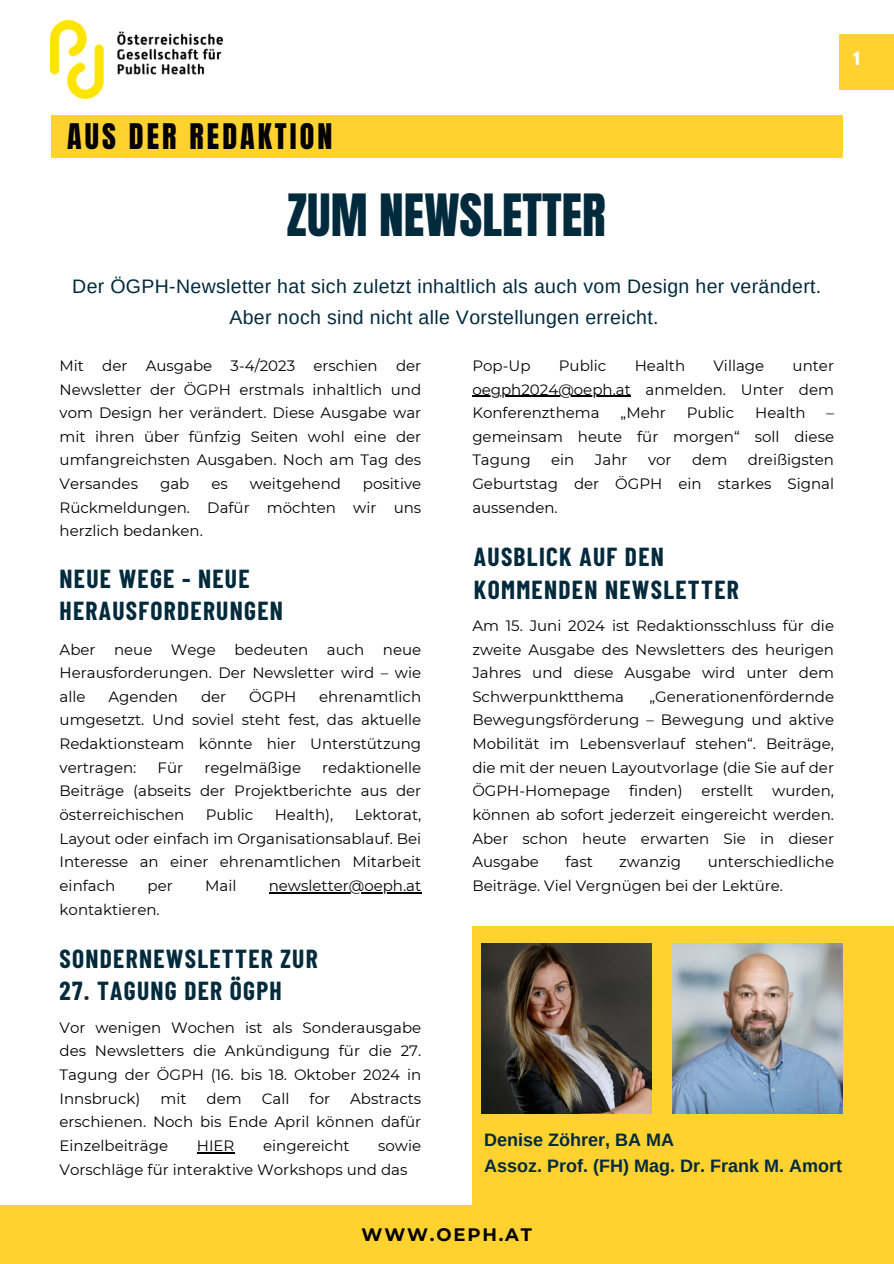
<style>
.page{position:relative;width:894px;height:1264px;background:#fff}
.page>*{position:absolute;margin:0;border:0;box-sizing:border-box;transform-origin:0 0}
.t1{font:49.5px "Anton";color:#022a3d}
.t2{font:30px "Anton";letter-spacing:.1em;color:#000}
.t3{font:700 25.5px/32.7px "Barlow Condensed";letter-spacing:.05em;color:#022a3d}
.t4{font:19.5px/31.5px "Arimo";letter-spacing:.015em;color:#022a3d;text-align:center}
.t5{font:700 18px/25.8px "Arimo";color:#022a3d}
.t6{font:700 18px "Montserrat";letter-spacing:.1em;color:#000}
.t7{font:700 16.5px "League Spartan";color:#fff}
.t8{font:15px/23.7px "Montserrat";color:#000;text-align:justify}
</style>
<div class="page">
<div style="left:51px;top:116px;width:791px;height:42px;background:#ffd230"></div>
<div style="left:0;top:1205px;width:893px;height:58px;background:#ffd230"></div>
<img style="left:51px;top:21px;width:171px;height:77px">
<div style="left:839px;top:34px;width:54px;height:55px;background:#ffd230"></div>
<hr style="left:268px;top:892px;width:153px;height:1px;background:#000">
<hr style="left:197px;top:1151px;width:37px;height:2px;background:#000">
<div style="left:472px;top:926px;width:421px;height:279px;background:#ffd230"></div>
<img style="left:672px;top:943px;width:170px;height:169px">
<img style="left:481px;top:943px;width:169px;height:169px">
<hr style="left:472px;top:395px;width:158px;height:2px;background:#000">
<p class="t7" style="left:852px;top:51px;width:8px">1</p>
<h2 class="t2" style="left:67px;top:115px;width:266px">AUS DER REDAKTION</h2>
<p class="t1" style="left:287px;top:179px;width:320px">ZUM NEWSLETTER</p>
<p class="t4" style="left:72px;top:270px;width:750px">Der ÖGPH-Newsletter hat sich zuletzt inhaltlich als auch vom Design her verändert.<br>Aber noch sind nicht alle Vorstellungen erreicht.</p>
<h6 class="t8" style="left:60px;top:354px;width:363px">Mit der Ausgabe 3-4/2023 erschien der Newsletter der ÖGPH erstmals inhaltlich und vom Design her verändert. Diese Ausgabe war mit ihren über fünfzig Seiten wohl eine der umfangreichsten Ausgaben. Noch am Tag des Versandes</h6>
<h6 class="t8" style="left:60px;top:472px;width:363px;text-indent:303px">positive Rückmeldungen. Dafür möchten wir uns herzlich bedanken.</h6>
<h6 class="t8" style="left:160px;top:472px;width:31px">gab</h6>
<h6 class="t8" style="left:211px;top:472px;width:18px">es</h6>
<h6 class="t8" style="left:250px;top:472px;width:93px">weitgehend</h6>
<h3 class="t3" style="left:60px;top:561px;width:225px">NEUE WEGE - NEUE<br>HERAUSFORDERUNGEN</h3>
<p class="t8" style="left:60px;top:637px;width:363px">Aber neue Wege bedeuten auch neue Herausforderungen. Der Newsletter wird – wie alle</p>
<p class="t8" style="left:108px;top:684px;width:71px">Agenden</p>
<p class="t8" style="left:201px;top:684px;width:27px">der</p>
<p class="t8" style="left:249px;top:684px;width:49px">ÖGPH</p>
<p class="t8" style="left:60px;top:684px;width:363px;text-indent:259px">ehrenamtlich umgesetzt. Und soviel steht fest, das aktuelle Redaktionsteam könnte hier Unterstützung vertragen:</p>
<p class="t8" style="left:157px;top:755px;width:27px">Für</p>
<p class="t8" style="left:204px;top:755px;width:98px">regelmäßige</p>
<p class="t8" style="left:60px;top:755px;width:363px;text-indent:262px">redaktionelle Beiträge (abseits der Projektberichte aus der österreichischen</p>
<p class="t8" style="left:60px;top:802px;width:363px;text-indent:295px">Lektorat, Layout oder einfach im Organisationsablauf. Bei Interesse an einer ehrenamtlichen Mitarbeit einfach</p>
<p class="t8" style="left:206px;top:802px;width:49px">Public</p>
<p class="t8" style="left:275px;top:802px;width:60px">Health),</p>
<p class="t8" style="left:148px;top:873px;width:27px">per</p>
<p class="t8" style="left:205px;top:873px;width:33px">Mail</p>
<p class="t8" style="left:268px;top:873px;width:154px">newsletter@oeph.at</p>
<p class="t8" style="left:60px;top:897px;width:102px">kontaktieren.</p>
<h3 class="t3" style="left:60px;top:941px;width:260px">SONDERNEWSLETTER ZUR</h3>
<h3 class="t3" style="left:60px;top:973px;width:224px">27. TAGUNG DER ÖGPH</h3>
<p class="t8" style="left:60px;top:1015px;width:363px">Vor wenigen Wochen ist als Sonderausgabe des Newsletters die Ankündigung für die 27.<br>Tagung der ÖGPH (16. bis 18. Oktober 2024 in Innsbruck)</p>
<p class="t8" style="left:160px;top:1086px;width:28px">mit</p>
<p class="t8" style="left:206px;top:1086px;width:37px">dem</p>
<p class="t8" style="left:262px;top:1086px;width:29px">Call</p>
<p class="t8" style="left:309px;top:1086px;width:22px">for</p>
<p class="t8" style="left:60px;top:1086px;width:363px;text-indent:290px">Abstracts erschienen. Noch bis Ende April können dafür Einzelbeiträge</p>
<p class="t8" style="left:60px;top:1133px;width:363px;text-indent:318px">sowie<br>Vorschläge für interaktive Workshops und das</p>
<p class="t8" style="left:197px;top:1133px;width:39px">HIER</p>
<p class="t8" style="left:263px;top:1133px;width:88px">eingereicht</p>
<p class="t8" style="left:472px;top:354px;width:60px">Pop-Up</p>
<p class="t8" style="left:558px;top:354px;width:49px">Public</p>
<p class="t8" style="left:634px;top:354px;width:52px">Health</p>
<p class="t8" style="left:713px;top:354px;width:52px">Village</p>
<p class="t8" style="left:792px;top:354px;width:43px">unter</p>
<p class="t8" style="left:472px;top:377px;width:363px">oegph2024@oeph.at anmelden. Unter dem<br>Konferenzthema</p>
<p class="t8" style="left:620px;top:401px;width:47px">„Mehr</p>
<p class="t8" style="left:686px;top:401px;width:49px">Public</p>
<p class="t8" style="left:755px;top:401px;width:52px">Health</p>
<p class="t8" style="left:472px;top:401px;width:363px;text-indent:354px">– gemeinsam heute für morgen“ soll diese Tagung</p>
<p class="t8" style="left:472px;top:448px;width:363px;text-indent:275px">dreißigsten Geburtstag der ÖGPH ein starkes Signal aussenden.</p>
<p class="t8" style="left:551px;top:448px;width:25px">ein</p>
<p class="t8" style="left:594px;top:448px;width:34px">Jahr</p>
<p class="t8" style="left:647px;top:448px;width:25px">vor</p>
<p class="t8" style="left:692px;top:448px;width:37px">dem</p>
<h4 class="t3" style="left:474px;top:540px;width:266px">AUSBLICK AUF DEN<br>KOMMENDEN NEWSLETTER</h4>
<p class="t8" style="left:472px;top:613px;width:363px">Am 15. Juni 2024 ist Redaktionsschluss für die</p>
<h5 class="t8" style="left:472px;top:637px;width:363px">zweite Ausgabe des Newsletters des heurigen Jahres und diese Ausgabe wird unter dem Schwerpunktthema</h5>
<h5 class="t8" style="left:472px;top:684px;width:363px;text-indent:177px">„Generationenfördernde Bewegungsförderung – Bewegung und aktive Mobilität im Lebensverlauf stehen“. Beiträge, die mit der neuen Layoutvorlage (die Sie auf der ÖGPH-Homepage</h5>
<h5 class="t8" style="left:629px;top:779px;width:55px">finden)</h5>
<h5 class="t8" style="left:701px;top:779px;width:53px">erstellt</h5>
<h5 class="t8" style="left:472px;top:779px;width:363px;text-indent:300px">wurden, können ab sofort jederzeit eingereicht werden.<br>Aber schon heute erwarten Sie in dieser Ausgabe</h5>
<h5 class="t8" style="left:565px;top:850px;width:29px">fast</h5>
<h5 class="t8" style="left:619px;top:850px;width:63px">zwanzig</h5>
<h5 class="t8" style="left:472px;top:850px;width:363px;text-indent:235px">unterschiedliche<br>Beiträge. Viel Vergnügen bei der Lektüre.</h5>
<p class="t5" style="left:484px;top:1126px;width:359px">Denise Zöhrer, BA MA<br>Assoz. Prof. (FH) Mag. Dr. Frank M. Amort</p>
<h1 class="t6" style="left:361px;top:1223px;width:172px">WWW.OEPH.AT</h1>
</div>
